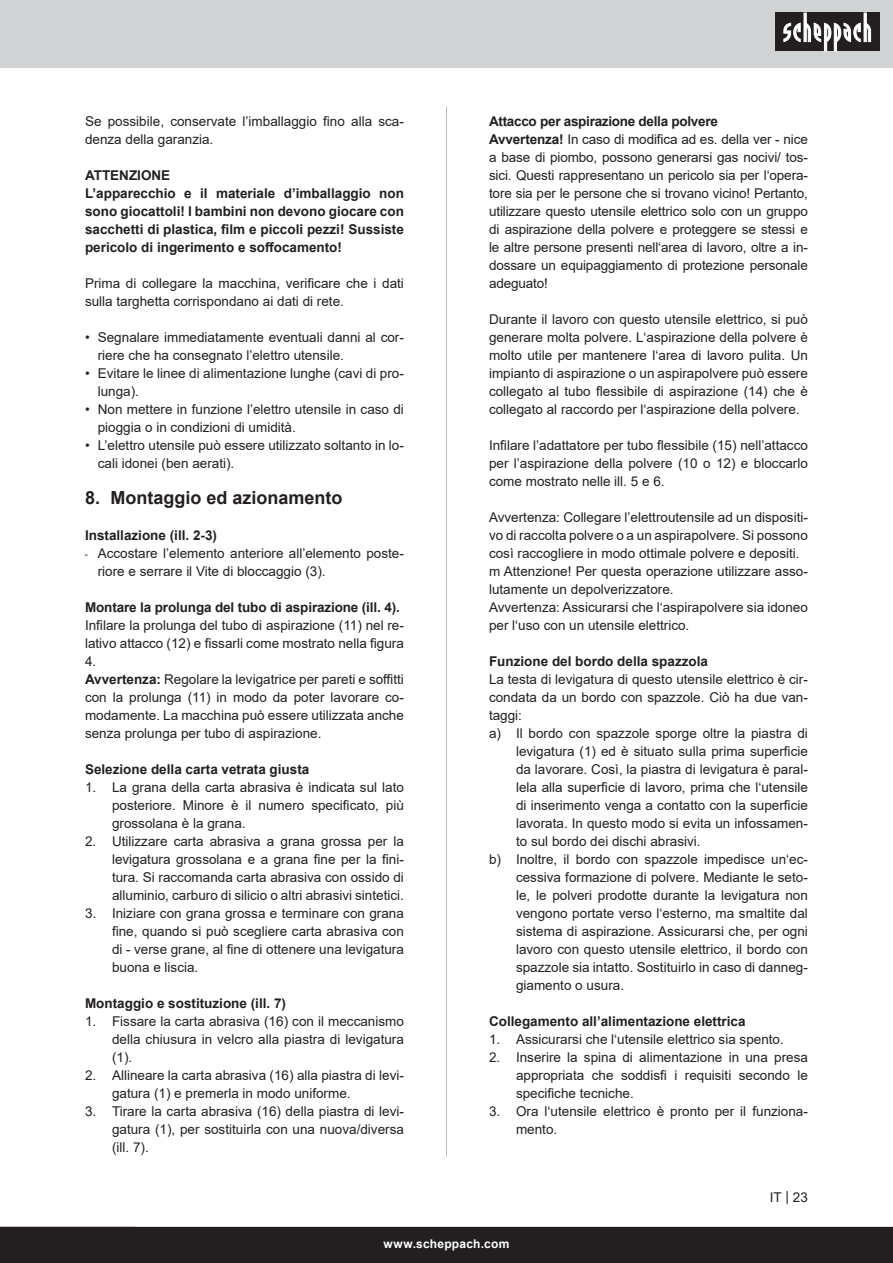
<style>
.page{position:relative;width:893px;height:1263px;background:#fff}
.page>*{position:absolute;margin:0;border:0;box-sizing:border-box;transform-origin:0 0}
.t1{font:700 18px "Arial";color:#231f20}
.t2{font:13.5px/18px "Arial";color:#231f20}
.t3{font:700 13.5px/18px "Arial";color:#231f20}
.t4{font:700 12px "Arial";letter-spacing:.02em;color:#fff}
.s1{font-family:"Futura Boo"}
.s2{font-weight:700}
</style>
<div class="page">
<div style="left:0;top:0;width:893px;height:67px;background:#d1d2d4"></div>
<div style="left:0;top:1227px;width:893px;height:36px;background:#231f20"></div>
<div style="left:775px;top:13px;width:105px;height:38px;background:#231f20"></div>
<svg style="left:783px;top:13px;width:88px;height:38px"></svg>
<hr style="left:446px;top:106px;width:1px;height:1051px;background:#b9bdc0">
<p class="t2" style="left:85px;top:112px;width:320px">Se possibile, conservate l’imballaggio fino alla sca&shy;denza della garanzia.</p>
<p class="t3" style="left:85px;top:166px;width:320px">ATTENZIONE<br>L’apparecchio e il materiale d’imballaggio non sono giocattoli! I bambini non devono giocare con sacchetti di plastica, film e piccoli pezzi! Sussiste pericolo di ingerimento e soffocamento!</p>
<p class="t2" style="left:85px;top:274px;width:320px">Prima di collegare la macchina, verificare che i dati sulla targhetta corrispondano ai dati di rete.</p>
<p class="t2" style="left:98px;top:328px;width:308px;text-indent:-13px">• Segnalare immediatamente eventuali danni al cor&shy;riere che ha consegnato l’elettro utensile.</p>
<p class="t2" style="left:98px;top:364px;width:308px;text-indent:-13px">• Evitare le linee di alimentazione lunghe (cavi di pro&shy;lunga).</p>
<p class="t2" style="left:98px;top:400px;width:308px;text-indent:-13px">• Non mettere in funzione l’elettro utensile in caso di pioggia o in condizioni di umidità.</p>
<p class="t2" style="left:98px;top:436px;width:308px;text-indent:-13px">• L’elettro utensile può essere utilizzato soltanto in lo&shy;cali idonei (ben aerati).</p>
<h1 class="t1" style="left:85px;top:485px;width:259px">8. Montaggio ed azionamento</h1>
<p class="t3" style="left:85px;top:526px;width:134px">Installazione (ill. 2-3)</p>
<p class="t2" style="left:98px;top:544px;width:308px;text-indent:-13px"><span class="s1">-</span> Accostare l’elemento anteriore all’elemento poste&shy;riore e serrare il Vite di bloccaggio (3).</p>
<p class="t3" style="left:85px;top:598px;width:316px">Montare la prolunga del tubo di aspirazione (ill. 4).</p>
<p class="t2" style="left:85px;top:616px;width:320px">Infilare la prolunga del tubo di aspirazione (11) nel re&shy;lativo attacco (12) e fissarli come mostrato nella figura 4.<br><span class="s2">Avvertenza:</span> Regolare la levigatrice per pareti e soffitti con la prolunga (11) in modo da poter lavorare co&shy;modamente. La macchina può essere utilizzata anche senza prolunga per tubo di aspirazione.</p>
<p class="t3" style="left:85px;top:760px;width:226px">Selezione della carta vetrata giusta</p>
<p class="t2" style="left:112px;top:778px;width:293px;text-align:justify;text-indent:-27px">1. La grana della carta abrasiva è indicata sul lato posteriore. Minore è il numero specificato, più grossolana è la grana.</p>
<p class="t2" style="left:112px;top:832px;width:293px;text-align:justify;text-indent:-27px">2. Utilizzare carta abrasiva a grana grossa per la levigatura grossolana e a grana fine per la fini&shy;tura. Si raccomanda carta abrasiva con ossido di alluminio, carburo di silicio o altri abrasivi sintetici.</p>
<p class="t2" style="left:112px;top:904px;width:293px;text-align:justify;text-indent:-27px">3. Iniziare con grana grossa e terminare con grana fine, quando si può scegliere carta abrasiva con di - verse grane, al fine di ottenere una levigatura buona e liscia.</p>
<p class="t3" style="left:85px;top:994px;width:203px">Montaggio e sostituzione (ill. 7)</p>
<p class="t2" style="left:112px;top:1012px;width:293px;text-align:justify;text-indent:-27px">1. Fissare la carta abrasiva (16) con il meccanismo della chiusura in velcro alla piastra di levigatura (1).</p>
<p class="t2" style="left:112px;top:1066px;width:293px;text-indent:-27px">2. Allineare la carta abrasiva (16) alla piastra di levi&shy;gatura (1) e premerla in modo uniforme.</p>
<p class="t2" style="left:112px;top:1102px;width:293px;text-align:justify;text-indent:-27px">3. Tirare la carta abrasiva (16) della piastra di levi&shy;gatura (1), per sostituirla con una nuova/diversa (ill. 7).</p>
<p class="t2" style="left:489px;top:112px;width:320px"><span class="s2">Attacco per aspirazione della polvere<br>Avvertenza!</span> In caso di modifica ad es. della ver - nice a base di piombo, possono generarsi gas nocivi/ tos&shy;sici. Questi rappresentano un pericolo sia per l‘opera&shy;tore sia per le persone che si trovano vicino! Pertanto, utilizzare questo utensile elettrico solo con un gruppo di aspirazione della polvere e proteggere se stessi e le altre persone presenti nell‘area di lavoro, oltre a in&shy;dossare un equipaggiamento di protezione personale adeguato!</p>
<p class="t2" style="left:489px;top:310px;width:320px;text-align:justify">Durante il lavoro con questo utensile elettrico, si può generare molta polvere. L‘aspirazione della polvere è molto utile per mantenere l‘area di lavoro pulita. Un impianto di aspirazione o un aspirapolvere può essere collegato al tubo flessibile di aspirazione (14) che è collegato al raccordo per l‘aspirazione della polvere.</p>
<p class="t2" style="left:489px;top:436px;width:320px;text-align:justify">Infilare l’adattatore per tubo flessibile (15) nell’attacco per l’aspirazione della polvere (10 o 12) e bloccarlo come mostrato nelle ill. 5 e 6.</p>
<p class="t2" style="left:489px;top:508px;width:320px">Avvertenza: Collegare l’elettroutensile ad un dispositi&shy;vo di raccolta polvere o a un aspirapolvere. Si possono così raccogliere in modo ottimale polvere e depositi. m Attenzione! Per questa operazione utilizzare asso&shy;lutamente un depolverizzatore.<br>Avvertenza: Assicurarsi che l‘aspirapolvere sia idoneo per l‘uso con un utensile elettrico.</p>
<p class="t3" style="left:489px;top:652px;width:221px">Funzione del bordo della spazzola</p>
<p class="t2" style="left:489px;top:670px;width:320px">La testa di levigatura di questo utensile elettrico è cir-</p>
<p class="t2" style="left:489px;top:688px;width:320px">condata da un bordo con spazzole. Ciò ha due van-</p>
<p class="t2" style="left:489px;top:706px;width:35px">taggi:</p>
<p class="t2" style="left:489px;top:724px;width:320px">a) Il bordo con spazzole sporge oltre la piastra di</p>
<p class="t2" style="left:516px;top:742px;width:293px">levigatura (1) ed è situato sulla prima superficie</p>
<p class="t2" style="left:516px;top:760px;width:293px">da lavorare. Così, la piastra di levigatura è paral-</p>
<p class="t2" style="left:516px;top:778px;width:293px">lela alla superficie di lavoro, prima che l‘utensile</p>
<p class="t2" style="left:516px;top:796px;width:293px">di inserimento venga a contatto con la superficie</p>
<p class="t2" style="left:516px;top:814px;width:293px">lavorata. In questo modo si evita un infossamen-</p>
<p class="t2" style="left:516px;top:832px;width:186px">to sul bordo dei dischi abrasivi.</p>
<p class="t2" style="left:489px;top:850px;width:320px">b) Inoltre, il bordo con spazzole impedisce un‘ec-</p>
<p class="t2" style="left:516px;top:868px;width:293px">cessiva formazione di polvere. Mediante le seto-</p>
<p class="t2" style="left:516px;top:886px;width:293px">le, le polveri prodotte durante la levigatura non</p>
<p class="t2" style="left:516px;top:904px;width:293px">vengono portate verso l‘esterno, ma smaltite dal</p>
<p class="t2" style="left:516px;top:922px;width:293px">sistema di aspirazione. Assicurarsi che, per ogni</p>
<p class="t2" style="left:516px;top:940px;width:293px">lavoro con questo utensile elettrico, il bordo con</p>
<p class="t2" style="left:516px;top:958px;width:293px">spazzole sia intatto. Sostituirlo in caso di danneg-</p>
<p class="t2" style="left:516px;top:976px;width:110px">giamento o usura.</p>
<p class="t3" style="left:489px;top:1012px;width:258px">Collegamento all’alimentazione elettrica</p>
<p class="t2" style="left:489px;top:1030px;width:296px">1. Assicurarsi che l‘utensile elettrico sia spento.</p>
<p class="t2" style="left:516px;top:1048px;width:293px;text-align:justify;text-indent:-27px">2. Inserire la spina di alimentazione in una presa appropriata che soddisfi i requisiti secondo le specifiche tecniche.</p>
<p class="t2" style="left:516px;top:1102px;width:293px;text-indent:-27px">3. Ora l‘utensile elettrico è pronto per il funziona&shy;mento.</p>
<p class="t2" style="left:770px;top:1188px;width:40px">IT | 23</p>
<p class="t4" style="left:384px;top:1235px;width:127px">www.scheppach.com</p>
</div>
